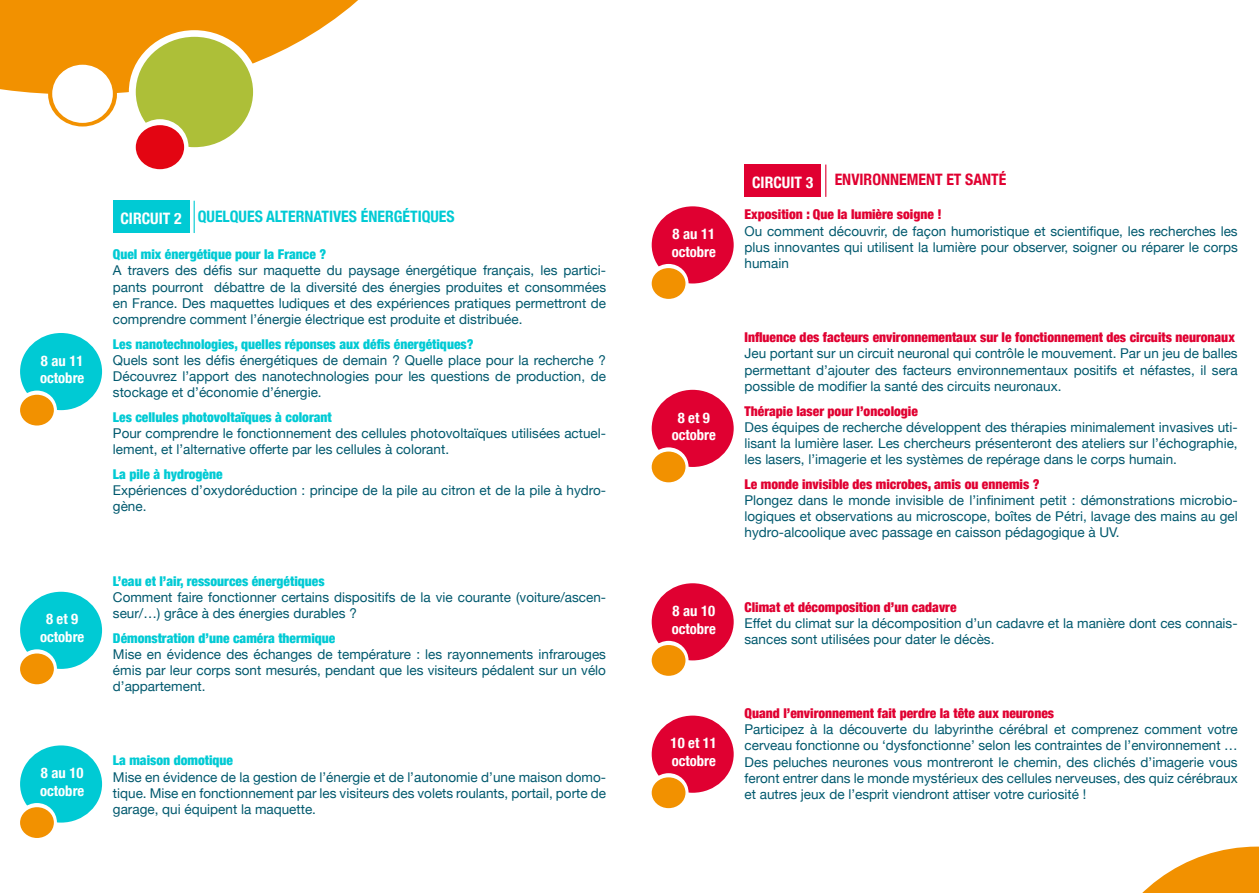
<style>
.page{position:relative;width:1259px;height:893px;background:#fff}
.page>*{position:absolute;margin:0;border:0;box-sizing:border-box;transform-origin:0 0}
.t1{font:700 condensed 15.75px "Helvetica Neue";color:#00cad4}
.t2{font:700 condensed 15.75px "Helvetica Neue";color:#e00031}
.t3{font:700 condensed 15.75px "Helvetica Neue";color:#fff}
.t4{font:700 condensed 14.7px "Helvetica Neue";color:#fff}
.t5{font:13.5px/16.2px "Helvetica Neue";color:#00596e;text-align:justify}
.t6{font:900 condensed 13.5px "Helvetica Neue";color:#e00031}
.t7{font:900 condensed 13.5px "Helvetica Neue";color:#00cad4}
</style>
<div class="page">
<svg style="left:0;top:0;width:358px;height:114px;fill:#f29100"></svg>
<svg style="left:48px;top:62px;width:69px;height:65px"></svg>
<div style="left:52px;top:65px;width:61px;height:58px;background:#fff;border-radius:50%"></div>
<div style="left:129px;top:30px;width:131px;height:123px;background:#fff;border-radius:50%"></div>
<div style="left:136px;top:37px;width:117px;height:110px;background:#adbf38;border-radius:50%"></div>
<div style="left:131px;top:119px;width:57px;height:56px;background:#fff;border-radius:50%"></div>
<div style="left:136px;top:125px;width:48px;height:44px;background:#e30512;border-radius:50%"></div>
<svg style="left:1142px;top:847px;width:117px;height:46px"></svg>
<div style="left:20px;top:333px;width:82px;height:77px;background:#00cad4;border-radius:50%"></div>
<svg style="left:17px;top:391px;width:40px;height:39px"></svg>
<div style="left:20px;top:395px;width:34px;height:30px;background:#f29100;border-radius:50%"></div>
<div style="left:651px;top:206px;width:82px;height:77px;background:#e00031;border-radius:50%"></div>
<div style="left:648px;top:264px;width:40px;height:39px;background:#fff;border-radius:50%"></div>
<div style="left:651px;top:268px;width:34px;height:31px;background:#f29100;border-radius:50%"></div>
<div style="left:20px;top:592px;width:82px;height:77px;background:#00cad4;border-radius:50%"></div>
<svg style="left:17px;top:649px;width:40px;height:39px"></svg>
<div style="left:20px;top:653px;width:34px;height:31px;background:#f29100;border-radius:50%"></div>
<div style="left:651px;top:390px;width:82px;height:77px;background:#e00031;border-radius:50%"></div>
<svg style="left:648px;top:447px;width:40px;height:39px"></svg>
<div style="left:651px;top:452px;width:34px;height:30px;background:#f29100;border-radius:50%"></div>
<div style="left:20px;top:745px;width:82px;height:78px;background:#00cad4;border-radius:50%"></div>
<div style="left:17px;top:803px;width:40px;height:39px;background:#fff;border-radius:50%"></div>
<div style="left:20px;top:807px;width:34px;height:31px;background:#f29100;border-radius:50%"></div>
<div style="left:651px;top:583px;width:82px;height:77px;background:#e00031;border-radius:50%"></div>
<div style="left:648px;top:641px;width:40px;height:39px;background:#fff;border-radius:50%"></div>
<div style="left:651px;top:645px;width:34px;height:31px;background:#f29100;border-radius:50%"></div>
<div style="left:651px;top:716px;width:82px;height:77px;background:#e00031;border-radius:50%"></div>
<div style="left:648px;top:773px;width:40px;height:39px;background:#fff;border-radius:50%"></div>
<div style="left:651px;top:777px;width:34px;height:31px;background:#f29100;border-radius:50%"></div>
<div style="left:113px;top:201px;width:76px;height:32px;background:#00cad4"></div>
<hr style="left:194px;top:201px;width:1px;height:32px;background:#00cad4">
<div style="left:744px;top:165px;width:77px;height:32px;background:#e00031"></div>
<hr style="left:825px;top:165px;width:1px;height:32px;background:#e00031">
<p class="t4" style="left:41px;top:348px;width:44px">8 au 11</p>
<p class="t4" style="left:40px;top:366px;width:46px">octobre</p>
<p class="t4" style="left:46px;top:607px;width:34px">8 et 9</p>
<p class="t4" style="left:40px;top:625px;width:46px">octobre</p>
<p class="t4" style="left:41px;top:761px;width:44px">8 au 10</p>
<p class="t4" style="left:40px;top:778px;width:46px">octobre</p>
<p class="t3" style="left:120px;top:206px;width:63px">CIRCUIT 2</p>
<p class="t1" style="left:198px;top:204px;width:258px">QUELQUES ALTERNATIVES ÉNERGÉTIQUES</p>
<p class="t7" style="left:113px;top:243px;width:215px">Quel mix énergétique pour la France ?</p>
<p class="t5" style="left:113px;top:263px;width:494px">A travers des défis sur maquette du paysage énergétique français, les partici&shy;pants pourront débattre de la diversité des énergies produites et consommées en France. Des maquettes ludiques et des expériences pratiques permettront de comprendre comment l’énergie électrique est produite et distribuée.</p>
<p class="t7" style="left:113px;top:333px;width:362px">Les nanotechnologies, quelles réponses aux défis énergétiques?</p>
<p class="t5" style="left:113px;top:353px;width:494px">Quels sont les défis énergétiques de demain ? Quelle place pour la recherche ?<br>Découvrez l’apport des nanotechnologies pour les questions de production, de stockage et d’économie d’énergie.</p>
<p class="t7" style="left:113px;top:406px;width:220px">Les cellules photovoltaïques à colorant</p>
<p class="t5" style="left:113px;top:426px;width:494px">Pour comprendre le fonctionnement des cellules photovoltaïques utilisées actuel&shy;lement, et l’alternative offerte par les cellules à colorant.</p>
<p class="t7" style="left:113px;top:463px;width:111px">La pile à hydrogène</p>
<p class="t5" style="left:113px;top:483px;width:494px">Expériences d’oxydoréduction : principe de la pile au citron et de la pile à hydro&shy;gène.</p>
<p class="t7" style="left:113px;top:570px;width:213px">L’eau et l’air, ressources énergétiques</p>
<p class="t5" style="left:113px;top:590px;width:494px">Comment faire fonctionner certains dispositifs de la vie courante (voiture/ascen&shy;seur/…) grâce à des énergies durables ?</p>
<p class="t7" style="left:113px;top:627px;width:224px">Démonstration d’une caméra thermique</p>
<p class="t5" style="left:113px;top:647px;width:494px">Mise en évidence des échanges de température : les rayonnements infrarouges émis par leur corps sont mesurés, pendant que les visiteurs pédalent sur un vélo d’appartement.</p>
<p class="t7" style="left:113px;top:749px;width:122px">La maison domotique</p>
<p class="t5" style="left:113px;top:769px;width:494px">Mise en évidence de la gestion de l’énergie et de l’autonomie d’une maison domo&shy;tique. Mise en fonctionnement par les visiteurs des volets roulants, portail, porte de garage, qui équipent la maquette.</p>
<p class="t4" style="left:672px;top:222px;width:44px">8 au 11</p>
<p class="t4" style="left:671px;top:239px;width:46px">octobre</p>
<p class="t4" style="left:677px;top:405px;width:34px">8 et 9</p>
<p class="t4" style="left:671px;top:423px;width:46px">octobre</p>
<p class="t4" style="left:672px;top:599px;width:44px">8 au 10</p>
<p class="t4" style="left:671px;top:616px;width:46px">octobre</p>
<p class="t4" style="left:670px;top:731px;width:48px">10 et 11</p>
<p class="t4" style="left:671px;top:748px;width:46px">octobre</p>
<p class="t3" style="left:752px;top:170px;width:63px">CIRCUIT 3</p>
<p class="t2" style="left:834px;top:167px;width:173px">ENVIRONNEMENT ET SANTÉ</p>
<p class="t6" style="left:744px;top:204px;width:199px">Exposition : Que la lumière soigne !</p>
<p class="t5" style="left:744px;top:224px;width:495px">Ou comment découvrir, de façon humoristique et scientifique, les recherches les plus innovantes qui utilisent la lumière pour observer, soigner ou réparer le corps humain</p>
<p class="t6" style="left:744px;top:326px;width:492px">Influence des facteurs environnementaux sur le fonctionnement des circuits neuronaux</p>
<p class="t5" style="left:744px;top:346px;width:494px">Jeu portant sur un circuit neuronal qui contrôle le mouvement. Par un jeu de balles permettant d’ajouter des facteurs environnementaux positifs et néfastes, il sera possible de modifier la santé des circuits neuronaux.</p>
<p class="t6" style="left:744px;top:400px;width:175px">Thérapie laser pour l’oncologie</p>
<p class="t5" style="left:744px;top:420px;width:495px">Des équipes de recherche développent des thérapies minimalement invasives uti&shy;lisant la lumière laser. Les chercheurs présenteront des ateliers sur l’échographie, les lasers, l’imagerie et les systèmes de repérage dans le corps humain.</p>
<p class="t6" style="left:744px;top:473px;width:296px">Le monde invisible des microbes, amis ou ennemis ?</p>
<p class="t5" style="left:744px;top:493px;width:494px">Plongez dans le monde invisible de l’infiniment petit : démonstrations microbio&shy;logiques et observations au microscope, boîtes de Pétri, lavage des mains au gel hydro-alcoolique avec passage en caisson pédagogique à UV.</p>
<p class="t6" style="left:744px;top:596px;width:213px">Climat et décomposition d’un cadavre</p>
<p class="t5" style="left:744px;top:616px;width:494px">Effet du climat sur la décomposition d’un cadavre et la manière dont ces connais&shy;sances sont utilisées pour dater le décès.</p>
<p class="t6" style="left:744px;top:702px;width:311px">Quand l’environnement fait perdre la tête aux neurones</p>
<p class="t5" style="left:744px;top:722px;width:495px">Participez à la découverte du labyrinthe cérébral et comprenez comment votre cerveau fonctionne ou ‘dysfonctionne’ selon les contraintes de l’environnement … Des peluches neurones vous montreront le chemin, des clichés d’imagerie vous feront entrer dans le monde mystérieux des cellules nerveuses, des quiz cérébraux et autres jeux de l’esprit viendront attiser votre curiosité !</p>
</div>
